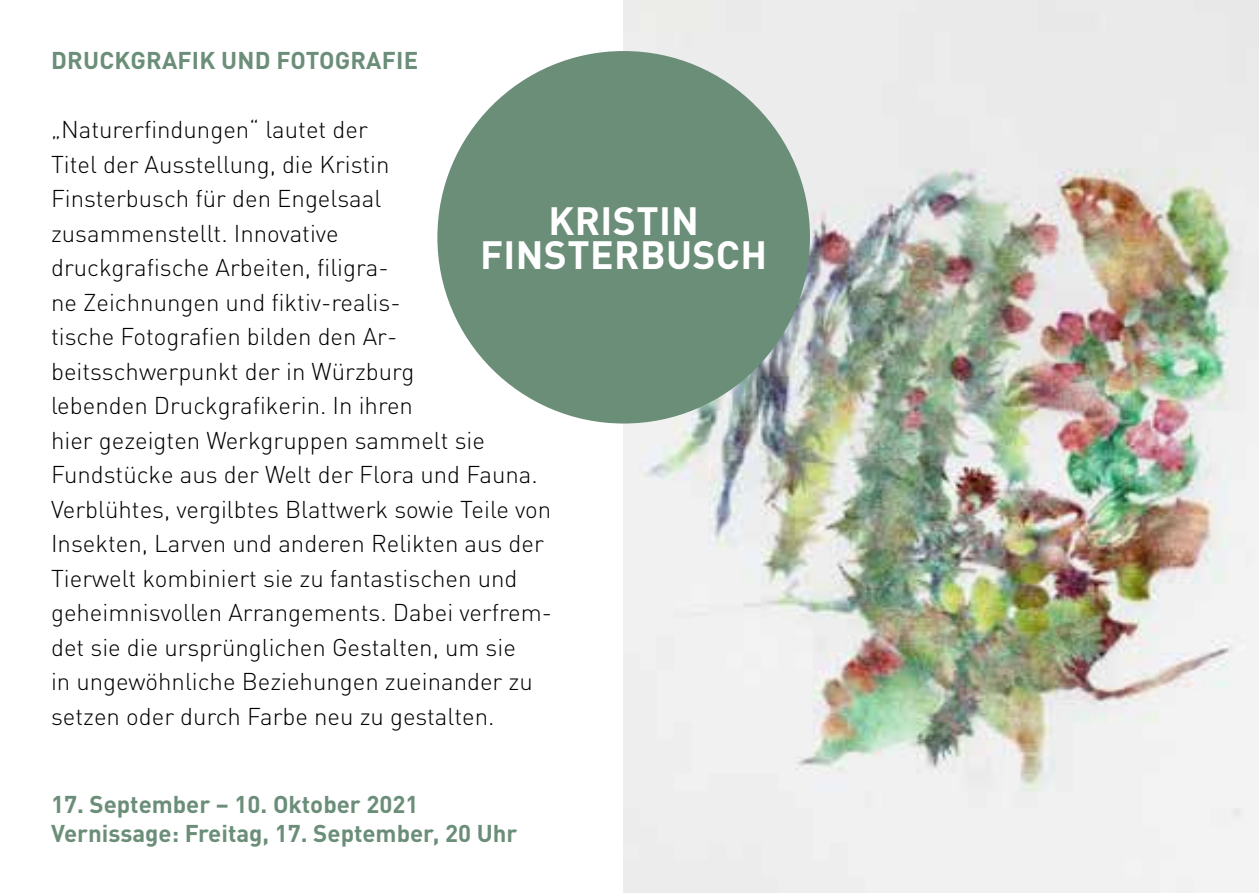
<style>
.page{position:relative;width:1259px;height:893px;background:#fff}
.page>*{position:absolute;margin:0;border:0;box-sizing:border-box;transform-origin:0 0}
.t1{font:700 39px/34.5px "DIN Pro";letter-spacing:.01em;color:#fff;text-align:center}
.t2{font:300 24px/34.5px "DIN Pro";color:#000}
.t3{font:700 24px/28.8px "DIN Pro";color:#6b8e79}
</style>
<div class="page">
<img style="left:623px;top:0;width:636px;height:893px">
<div style="left:437px;top:51px;width:373px;height:372px;background:#6b8e79;border-radius:50%"></div>
<p class="t3" style="left:51px;top:45px;width:369px">DRUCKGRAFIK UND FOTOGRAFIE</p>
<p class="t2" style="left:51px;top:111px;width:502px">„Naturerfindungen“ lautet der<br>Titel der Ausstellung, die Kristin<br>Finsterbusch für den Engelsaal zusammenstellt. Innovative<br>druckgrafische Arbeiten, filigra-<br>ne Zeichnungen und fiktiv-realis-<br>tische Fotografien bilden den Ar&shy;beitsschwerpunkt der in Würzburg<br>lebenden Druckgrafikerin. In ihren<br>hier gezeigten Werkgruppen sammelt sie Fundstücke aus der Welt der Flora und Fauna.<br>Verblühtes, vergilbtes Blattwerk sowie Teile von Insekten, Larven und anderen Relikten aus der Tierwelt kombiniert sie zu fantastischen und geheimnisvollen Arrangements. Dabei verfrem&shy;det sie die ursprünglichen Gestalten, um sie<br>in ungewöhnliche Beziehungen zueinander zu setzen oder durch Farbe neu zu gestalten.</p>
<h1 class="t1" style="left:480px;top:202px;width:289px">KRISTIN<br>FINSTERBUSCH</h1>
<p class="t3" style="left:51px;top:789px;width:468px">17. September – 10. Oktober 2021<br>Vernissage: Freitag, 17. September, 20 Uhr</p>
</div>
